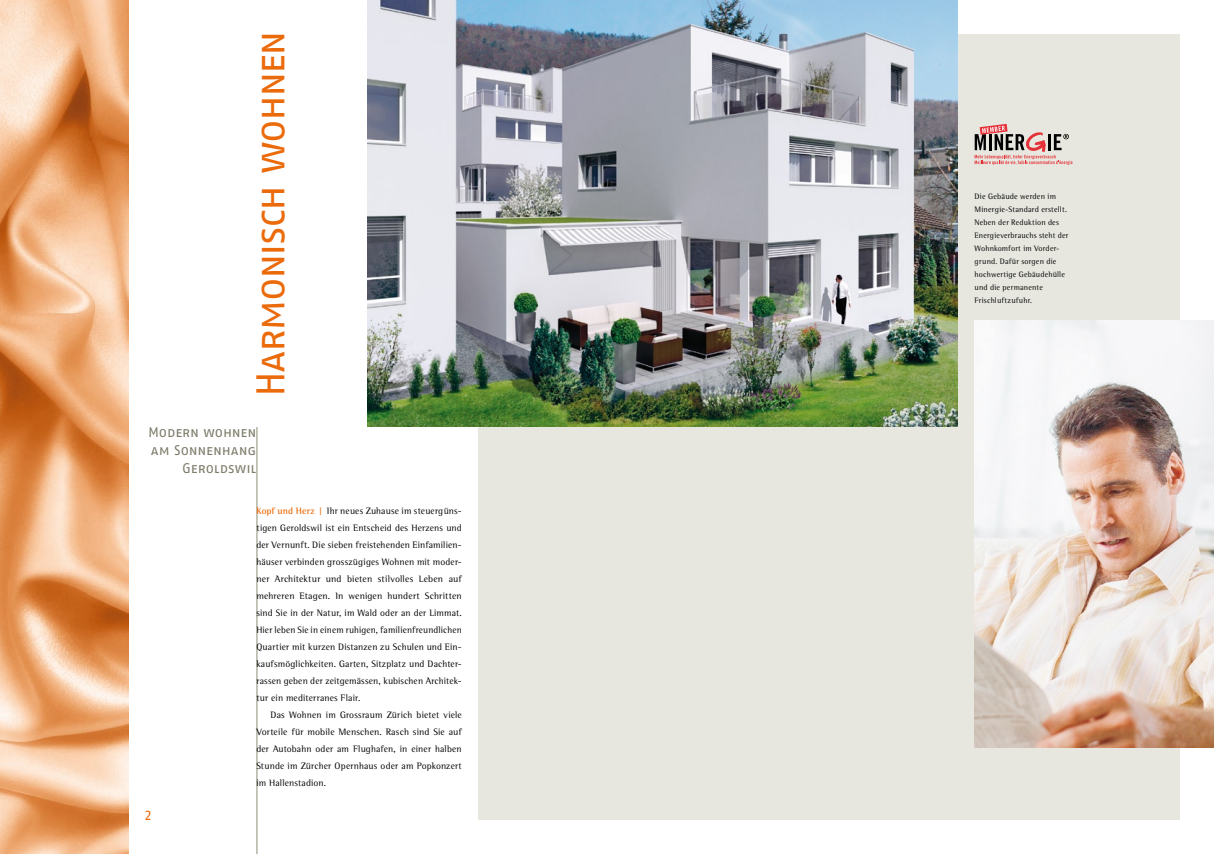
<style>
.page{position:relative;width:1214px;height:854px;background:#fff}
.page>*{position:absolute;margin:0;border:0;box-sizing:border-box;transform-origin:0 0}
.t1{font:40px "Fago No Regular Lf Caps";letter-spacing:-.045em;color:#eb6a0a}
.t2{font:14px/18px "Fago No Regular Lf Caps";letter-spacing:-.005em;color:#7c7a68;text-align:right}
.t3{font:14px "Fago No Regular Lf Caps";color:#eb6a0a}
.t4{font:9.5px/17px "Rotis Semi Serif";letter-spacing:.015em;color:#000;text-align:justify}
.t5{font:8px/13px "Rotis Semi Serif";letter-spacing:.02em;color:#000}
.s1{font-weight:700;color:#eb6a0a}
.s2{font-weight:700;font-size:9px;color:#eb6a0a}
</style>
<div class="page">
<div style="left:478px;top:34px;width:701px;height:785px;background:#e7e7e0"></div>
<img style="left:0;top:0;width:128px;height:853px">
<hr style="left:256px;top:427px;width:2px;height:426px;background:#b4b3a4">
<img style="left:367px;top:0;width:590px;height:427px">
<img style="left:974px;top:320px;width:239px;height:427px">
<svg style="left:974px;top:124px;width:98px;height:41px"></svg>
<h1 class="t1" style="left:248px;top:397px;width:368px;rotate:-90deg">Harmonisch wohnen</h1>
<h2 class="t2" style="left:148px;top:422px;width:110px">Modern wohnen am Sonnenhang<br>Geroldswil</h2>
<h2 class="t3" style="left:145px;top:806px;width:8px">2</h2>
<p class="t4" style="left:256px;top:502px;width:207px"><span class="s1">Kopf und Herz</span> <span class="s2">|</span> Ihr neues Zuhause im steuergüns&shy;tigen Geroldswil ist ein Entscheid des Herzens und der Vernunft. Die sieben freistehenden Einfamilien&shy;häuser verbinden grosszügiges Wohnen mit moder&shy;ner Architektur und bieten stilvolles Leben auf mehreren Etagen. In wenigen hundert Schritten sind Sie in der Natur, im Wald oder an der Limmat.<br>Hier leben Sie in einem ruhigen, familienfreundlichen Quartier mit kurzen Distanzen zu Schulen und Ein&shy;kaufsmöglichkeiten. Garten, Sitzplatz und Dachter&shy;rassen geben der zeitgemässen, kubischen Architek&shy;tur ein mediterranes Flair.</p>
<p class="t4" style="left:256px;top:706px;width:207px;text-indent:14px">Das Wohnen im Grossraum Zürich bietet viele Vorteile für mobile Menschen. Rasch sind Sie auf der Autobahn oder am Flughafen, in einer halben Stunde im Zürcher Opernhaus oder am Popkonzert im Hallenstadion.</p>
<p class="t5" style="left:974px;top:190px;width:95px">Die Gebäude werden im<br>Minergie-Standard erstellt.<br>Neben der Reduktion des<br>Energieverbrauchs steht der<br>Wohnkomfort im Vorder&shy;grund. Dafür sorgen die hochwertige Gebäudehülle und die permanente<br>Frischluftzufuhr.</p>
</div>
